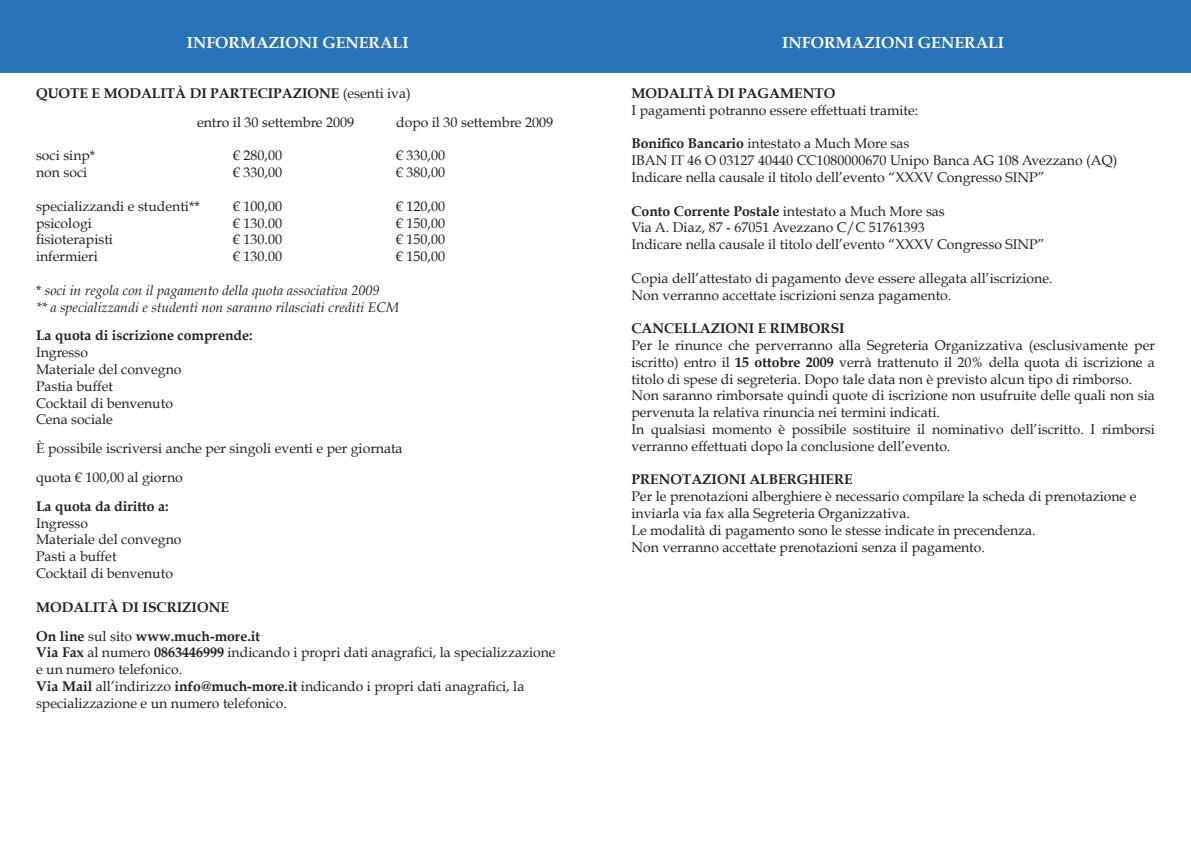
<style>
.page{position:relative;width:1191px;height:842px;background:#fff}
.page>*{position:absolute;margin:0;border:0;box-sizing:border-box;transform-origin:0 0}
.t1{font:700 16px "Book Antiqua";color:#fff}
.t2{font:14px/16.8px "Book Antiqua";color:#231f20}
.t3{font:700 14px/28.8px "Book Antiqua";color:#231f20}
.t4{font:italic 14px/16.8px "Book Antiqua";color:#231f20}
.s1{font-weight:700}
.s2{font-style:normal}
.s3{font-weight:400}
</style>
<div class="page">
<div style="left:0;top:0;width:595px;height:72px;background:#2973b9"></div>
<div style="left:595px;top:0;width:596px;height:72px;background:#2973b9"></div>
<p class="t1" style="left:187px;top:33px;width:223px">INFORMAZIONI GENERALI</p>
<p class="t2" style="left:197px;top:79px;width:215px;line-height:28.8px;text-indent:-161px"><span class="s1">QUOTE E MODALITÀ DI PARTECIPAZIONE</span> (esenti iva) entro il 30 settembre 2009</p>
<p class="t2" style="left:396px;top:114px;width:158px">dopo il 30 settembre 2009</p>
<p class="t2" style="left:36px;top:147px;width:61px">soci sinp*</p>
<p class="t2" style="left:233px;top:147px;width:50px">€ 280,00</p>
<p class="t2" style="left:396px;top:147px;width:50px">€ 330,00</p>
<p class="t2" style="left:36px;top:164px;width:53px">non soci</p>
<p class="t2" style="left:233px;top:164px;width:50px">€ 330,00</p>
<p class="t2" style="left:396px;top:164px;width:50px">€ 380,00</p>
<p class="t2" style="left:36px;top:198px;width:165px">specializzandi e studenti**</p>
<p class="t2" style="left:233px;top:198px;width:50px">€ 100,00</p>
<p class="t2" style="left:396px;top:198px;width:50px">€ 120,00</p>
<p class="t2" style="left:36px;top:214px;width:57px">psicologi</p>
<p class="t2" style="left:233px;top:214px;width:50px">€ 130.00</p>
<p class="t2" style="left:396px;top:214px;width:50px">€ 150,00</p>
<p class="t2" style="left:36px;top:231px;width:78px">fisioterapisti</p>
<p class="t2" style="left:233px;top:231px;width:50px">€ 130.00</p>
<p class="t2" style="left:396px;top:231px;width:50px">€ 150,00</p>
<p class="t2" style="left:36px;top:248px;width:63px">infermieri</p>
<p class="t2" style="left:233px;top:248px;width:50px">€ 130.00</p>
<p class="t2" style="left:396px;top:248px;width:50px">€ 150,00</p>
<p class="t4" style="left:36px;top:282px;width:364px"><span class="s2">*</span> soci in regola con il pagamento della quota associativa 2009<br>** a specializzandi e studenti non saranno rilasciati crediti ECM</p>
<p class="t3" style="left:36px;top:321px;width:218px">La quota di iscrizione comprende:</p>
<p class="t2" style="left:36px;top:344px;width:147px">Ingresso<br>Materiale del convegno<br>Pastia buffet<br>Cocktail di benvenuto<br>Cena sociale</p>
<p class="t2" style="left:36px;top:434px;width:368px;line-height:28.8px">È possibile iscriversi anche per singoli eventi e per giornata quota € 100,00 al giorno</p>
<p class="t3" style="left:36px;top:492px;width:134px">La quota da diritto a:</p>
<p class="t2" style="left:36px;top:514px;width:147px">Ingresso<br>Materiale del convegno<br>Pasti a buffet<br>Cocktail di benvenuto</p>
<p class="t3" style="left:36px;top:593px;width:226px">MODALITÀ DI ISCRIZIONE<br>On line <span class="s3">sul sito</span> www.much-more.it</p>
<p class="t2" style="left:36px;top:644px;width:521px"><span class="s1">Via Fax</span> al numero <span class="s1">0863446999</span> indicando i propri dati anagrafici, la specializzazione e un numero telefonico.<br><span class="s1">Via Mail</span> all’indirizzo <span class="s1">info@much-more.it</span> indicando i propri dati anagrafici, la specializzazione e un numero telefonico.</p>
<p class="t1" style="left:782px;top:33px;width:223px">INFORMAZIONI GENERALI</p>
<p class="t3" style="left:631px;top:79px;width:205px">MODALITÀ DI PAGAMENTO</p>
<p class="t2" style="left:631px;top:102px;width:288px">I pagamenti potranno essere effettuati tramite:</p>
<p class="t2" style="left:631px;top:135px;width:487px"><span class="s1">Bonifico Bancario</span> intestato a Much More sas<br>IBAN IT 46 O 03127 40440 CC1080000670 Unipo Banca AG 108 Avezzano (AQ)<br>Indicare nella causale il titolo dell’evento “XXXV Congresso SINP”</p>
<p class="t2" style="left:631px;top:202px;width:415px"><span class="s1">Conto Corrente Postale</span> intestato a Much More sas<br>Via A. Diaz, 87 - 67051 Avezzano C/C 51761393<br>Indicare nella causale il titolo dell’evento “XXXV Congresso SINP”</p>
<p class="t2" style="left:631px;top:270px;width:422px">Copia dell’attestato di pagamento deve essere allegata all’iscrizione.<br>Non verranno accettate iscrizioni senza pagamento.</p>
<p class="t3" style="left:631px;top:314px;width:215px">CANCELLAZIONI E RIMBORSI</p>
<p class="t2" style="left:631px;top:337px;width:525px">Per le rinunce che perverranno alla Segreteria Organizzativa (esclusivamente per iscritto) entro il <span class="s1">15 ottobre 2009</span> verrà trattenuto il 20% della quota di iscrizione a titolo di spese di segreteria. Dopo tale data non è previsto alcun tipo di rimborso.<br>Non saranno rimborsate quindi quote di iscrizione non usufruite delle quali non sia pervenuta la relativa rinuncia nei termini indicati.<br>In qualsiasi momento è possibile sostituire il nominativo dell’iscritto. I rimborsi verranno effettuati dopo la conclusione dell’evento.</p>
<p class="t3" style="left:631px;top:465px;width:223px">PRENOTAZIONI ALBERGHIERE</p>
<p class="t2" style="left:631px;top:488px;width:506px">Per le prenotazioni alberghiere è necessario compilare la scheda di prenotazione e inviarla via fax alla Segreteria Organizzativa.<br>Le modalità di pagamento sono le stesse indicate in precendenza.<br>Non verranno accettate prenotazioni senza il pagamento.</p>
</div>
